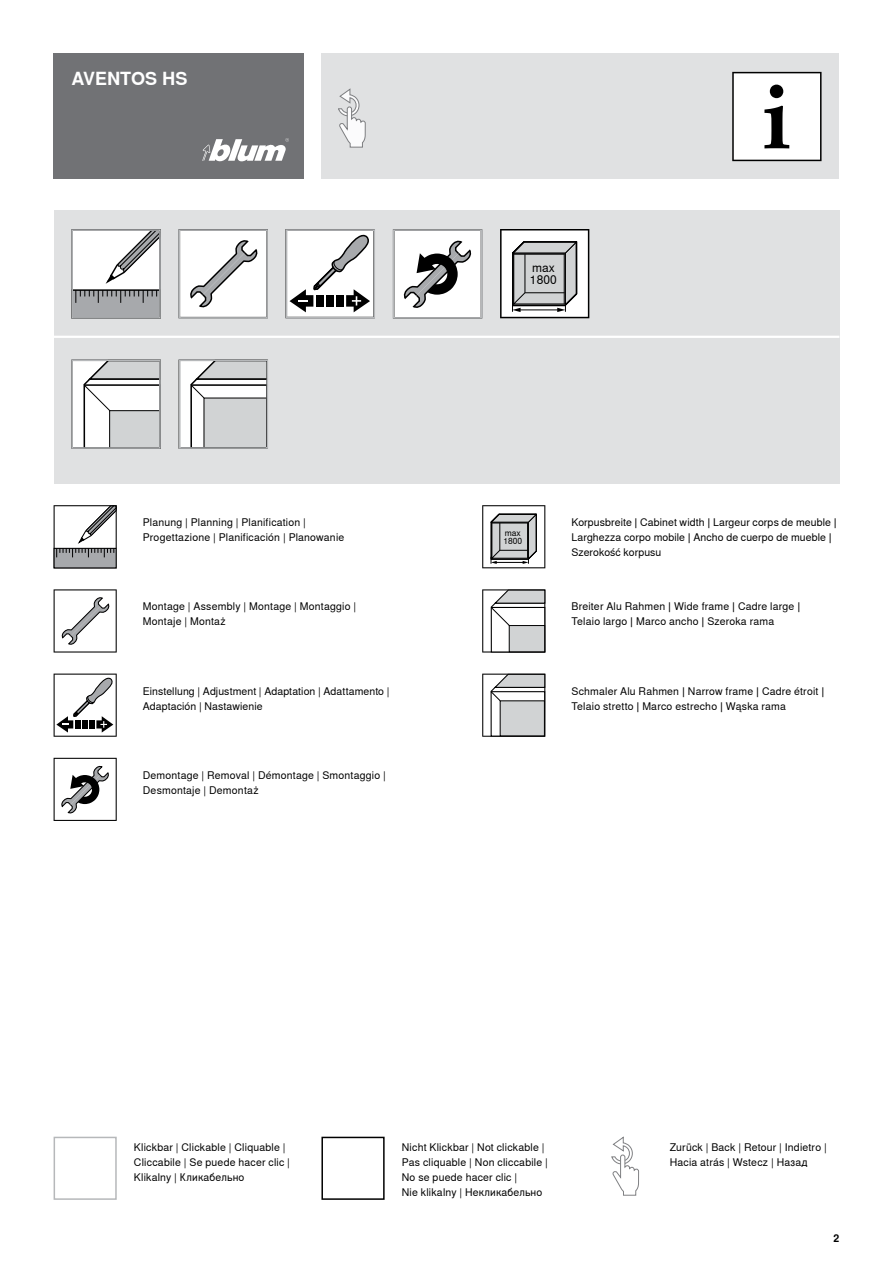
<style>
.page{position:relative;width:893px;height:1263px;background:#fff}
.page>*{position:absolute;margin:0;border:0;box-sizing:border-box;transform-origin:0 0}
.t1{font:700 18px "Nimbus Sans Global";letter-spacing:-.005em;color:#fff}
.t2{font:12px/12px "Nimbus Sans Global";color:#000}
.t3{font:10.5px/15px "Nimbus Sans Global";letter-spacing:.015em;color:#000}
.t4{font:700 10.5px "Nimbus Sans Global";color:#000}
.t5{font:8.55px/8.6px "Nimbus Sans Global";color:#000}
.s1{font-weight:700}
</style>
<div class="page">
<div style="left:54px;top:54px;width:250px;height:125px;background:#717275"></div>
<div style="left:321px;top:54px;width:518px;height:125px;background:#e0e1e2"></div>
<svg style="left:202px;top:138px;width:87px;height:23px"></svg>
<div style="left:54px;top:210px;width:785px;height:274px;background:#e0e1e2"></div>
<svg style="left:732px;top:72px;width:89px;height:89px;background:#dadada"></svg>
<svg style="left:396px;top:232px;width:83px;height:84px;background:#cdcdcd"></svg>
<svg style="left:182px;top:232px;width:83px;height:84px;background:#e9e9ea"></svg>
<svg style="left:74px;top:232px;width:84px;height:84px;background:#cdcecf"></svg>
<svg style="left:289px;top:232px;width:83px;height:83px;background:#d1d1d1"></svg>
<svg style="left:74px;top:362px;width:84px;height:84px"></svg>
<svg style="left:182px;top:362px;width:83px;height:84px"></svg>
<svg style="left:500px;top:229px;width:89px;height:89px"></svg>
<div style="left:71px;top:229px;width:90px;height:90px;border:2px solid #b6b8ba"></div>
<div style="left:71px;top:359px;width:90px;height:90px;border:2px solid #b6b8ba"></div>
<div style="left:179px;top:229px;width:89px;height:90px;border:2px solid #b6b8ba"></div>
<div style="left:179px;top:359px;width:89px;height:90px;border:2px solid #b6b8ba"></div>
<div style="left:286px;top:229px;width:89px;height:89px;border:2px solid #b6b8ba"></div>
<div style="left:393px;top:229px;width:89px;height:90px;border:2px solid #b6b8ba"></div>
<svg style="left:482px;top:505px;width:63px;height:63px"></svg>
<svg style="left:54px;top:758px;width:63px;height:63px"></svg>
<svg style="left:54px;top:674px;width:63px;height:63px"></svg>
<svg style="left:54px;top:505px;width:63px;height:63px"></svg>
<svg style="left:54px;top:589px;width:63px;height:63px"></svg>
<svg style="left:482px;top:589px;width:63px;height:63px"></svg>
<svg style="left:482px;top:674px;width:63px;height:63px"></svg>
<div style="left:54px;top:1137px;width:63px;height:63px;background:#fff;border:2px solid #b6b8ba"></div>
<div style="left:321px;top:1137px;width:64px;height:63px;border:2px solid #000"></div>
<svg style="left:611px;top:1137px;width:28px;height:58px"></svg>
<svg style="left:338px;top:89px;width:28px;height:59px"></svg>
<hr style="left:54px;top:336px;width:785px;height:2px;background:#fff">
<h1 class="t1" style="left:71px;top:68px;width:118px">AVENTOS HS</h1>
<p class="t3" style="left:143px;top:515px;width:203px">Planung | Planning | Planification |<br>Progettazione | Planificación | Planowanie</p>
<p class="t3" style="left:143px;top:599px;width:215px">Montage | Assembly | Montage | Montaggio |<br>Montaje | Montaż</p>
<p class="t3" style="left:143px;top:683px;width:248px">Einstellung | Adjustment | Adaptation | Adattamento |<br>Adaptación | Nastawienie</p>
<p class="t3" style="left:143px;top:768px;width:245px">Demontage | Removal | Démontage | Smontaggio |<br>Desmontaje | Demontaż</p>
<p class="t2" style="left:530px;top:262px;width:28px">max<br>1800</p>
<p class="t5" style="left:503px;top:528px;width:20px">max<br>1800</p>
<p class="t3" style="left:571px;top:515px;width:267px">Korpusbreite <span class="s1">|</span> Cabinet width <span class="s1">|</span> Largeur corps de meuble <span class="s1">|<br></span>Larghezza corpo mobile <span class="s1">|</span> Ancho de cuerpo de mueble <span class="s1">|<br></span>Szerokość korpusu</p>
<p class="t3" style="left:571px;top:599px;width:230px">Breiter Alu Rahmen <span class="s1">|</span> Wide frame <span class="s1">|</span> Cadre large <span class="s1">|<br></span>Telaio largo <span class="s1">|</span> Marco ancho <span class="s1">|</span> Szeroka rama</p>
<p class="t3" style="left:571px;top:683px;width:254px">Schmaler Alu Rahmen <span class="s1">|</span> Narrow frame <span class="s1">|</span> Cadre étroit <span class="s1">|<br></span>Telaio stretto <span class="s1">|</span> Marco estrecho <span class="s1">|</span> Wąska rama</p>
<p class="t3" style="left:134px;top:1139px;width:158px">Klickbar | Clickable | Cliquable |<br>Cliccabile | Se puede hacer clic |<br>Klikalny | Кликабельно</p>
<p class="t3" style="left:402px;top:1139px;width:148px">Nicht Klickbar | Not clickable |<br>Pas cliquable | Non cliccabile |<br>No se puede hacer clic |<br>Nie klikalny | Некликабельно</p>
<p class="t3" style="left:670px;top:1139px;width:159px">Zurück | Back | Retour | Indietro |<br>Hacia atrás | Wstecz | Назад</p>
<p class="t4" style="left:833px;top:1232px;width:7px">2</p>
</div>
